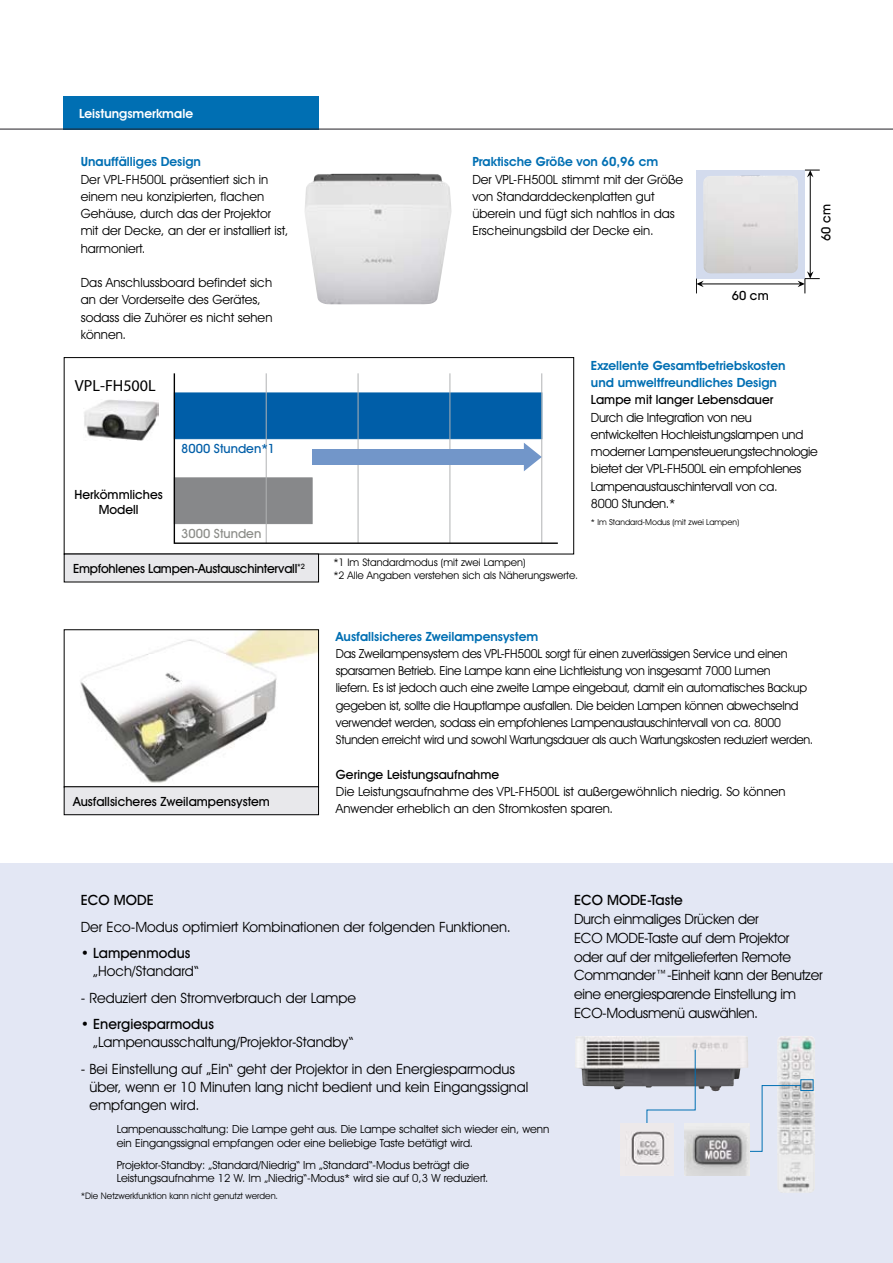
<style>
.page{position:relative;width:893px;height:1263px;background:#fff}
.page>*{position:absolute;margin:0;border:0;box-sizing:border-box;transform-origin:0 0}
.t1{font:600 16.2px "ITC Avant Garde Std";color:#000}
.t2{font:14.25px/18px "Avant Garde IT Cby BT";color:#000}
.t3{font:14.25px/18.8px "Avant Garde IT Cby BT";letter-spacing:-.02em;color:#000}
.t4{font:500 14.25px "Avant Garde IT Cby BT";color:#000}
.t5{font:12.75px/17.2px "Avant Garde IT Cby BT";color:#000}
.t6{font:12.75px/17.2px "Avant Garde IT Cby BT";letter-spacing:-.02em;color:#000}
.t7{font:600 12.75px/17.2px "Avant Garde IT Cby BT";color:#006fb3}
.t8{font:500 12.75px/15.3px "Avant Garde IT Cby BT";color:#000;text-align:center}
.t9{font:500 12.75px "Avant Garde IT Cby BT";letter-spacing:-.02em;color:#000}
.t10{font:600 12.75px "Avant Garde IT Cby BT";color:#fff}
.t11{font:500 12.75px "Avant Garde IT Cby BT";color:#005ea8}
.t12{font:500 12.75px "Avant Garde IT Cby BT";color:#8c8d89}
.t13{font:12.45px/17.2px "Avant Garde IT Cby BT";letter-spacing:-.02em;color:#000}
.t14{font:11.25px/13.5px "Avant Garde IT Cby BT";color:#000}
.t15{font:10.5px/12.6px "Avant Garde IT Cby BT";color:#000}
.t16{font:9px "Avant Garde IT Cby BT";color:#000}
.t17{font:8.25px "Avant Garde IT Cby BT";color:#000}
.s1{font-weight:500}
</style>
<div class="page">
<div style="left:0;top:863px;width:893px;height:400px;background:#e3e7f4"></div>
<div style="left:64px;top:96px;width:255px;height:33px;background:#006fb3"></div>
<svg style="left:173px;top:373px;width:385px;height:171px"></svg>
<div style="left:312px;top:449px;width:217px;height:16px;background:#7296c9"></div>
<svg style="left:524px;top:443px;width:18px;height:28px"></svg>
<img style="left:84px;top:400px;width:74px;height:41px">
<div style="left:64px;top:357px;width:510px;height:197px;border:1px solid #000"></div>
<div style="left:64px;top:554px;width:255px;height:28px;background:#e8e8eb"></div>
<img style="left:576px;top:1036px;width:172px;height:55px">
<img style="left:777px;top:1036px;width:38px;height:157px">
<svg style="left:646px;top:1049px;width:50px;height:74px"></svg>
<div style="left:800px;top:1079px;width:13px;height:12px;border:1px solid #006fb3"></div>
<svg style="left:749px;top:1085px;width:53px;height:67px"></svg>
<img style="left:621px;top:1131px;width:52px;height:45px">
<img style="left:685px;top:1123px;width:64px;height:53px">
<hr style="left:0;top:129px;width:893px;height:1px;background:#221f26">
<img style="left:80px;top:631px;width:237px;height:152px">
<div style="left:64px;top:629px;width:255px;height:158px;border:1px solid #000"></div>
<div style="left:64px;top:787px;width:255px;height:28px;background:#e8e8eb"></div>
<div style="left:64px;top:786px;width:255px;height:29px;border:1px solid #000"></div>
<img style="left:305px;top:174px;width:147px;height:130px">
<div style="left:696px;top:170px;width:109px;height:109px;background:#d3dbed"></div>
<img style="left:703px;top:176px;width:95px;height:97px">
<hr style="left:698px;top:284px;width:103px;height:1px;background:#000">
<svg style="left:696px;top:279px;width:8px;height:14px"></svg>
<hr style="left:810px;top:174px;width:1px;height:103px;background:#000">
<svg style="left:798px;top:271px;width:22px;height:22px"></svg>
<svg style="left:805px;top:170px;width:15px;height:7px"></svg>
<p class="t10" style="left:79px;top:105px;width:115px">Leistungsmerkmale</p>
<p class="t7" style="left:81px;top:153px;width:122px">Unauffälliges Design</p>
<p class="t5" style="left:81px;top:170px;width:209px">Der VPL-FH500L präsentiert sich in einem neu konzipierten, flachen<br>Gehäuse, durch das der Projektor mit der Decke, an der er installiert ist, harmoniert.</p>
<p class="t5" style="left:81px;top:274px;width:193px">Das Anschlussboard befindet sich an der Vorderseite des Gerätes, sodass die Zuhörer es nicht sehen können.</p>
<p class="t1" style="left:75px;top:375px;width:82px">VPL-FH500L</p>
<p class="t8" style="left:74px;top:487px;width:90px">Herkömmliches<br>Modell</p>
<p class="t11" style="left:181px;top:440px;width:95px">8000 Stunden*1</p>
<p class="t12" style="left:181px;top:526px;width:82px">3000 Stunden</p>
<p class="t9" style="left:73px;top:561px;width:233px">Empfohlenes Lampen-Austauschintervall<sup>*2</sup></p>
<p class="t8" style="left:73px;top:793px;width:198px">Ausfallsicheres Zweilampensystem</p>
<p class="t7" style="left:472px;top:153px;width:187px">Praktische Größe von 60,96 cm</p>
<p class="t5" style="left:472px;top:170px;width:212px">Der VPL-FH500L stimmt mit der Größe von Standarddeckenplatten gut überein und fügt sich nahtlos in das Erscheinungsbild der Decke ein.</p>
<p class="t8" style="left:732px;top:288px;width:39px">60 cm</p>
<p class="t8" style="left:818px;top:241px;width:39px;rotate:-90deg">60 cm</p>
<p class="t15" style="left:333px;top:556px;width:246px">*1 Im Standardmodus (mit zwei Lampen)<br>*2 Alle Angaben verstehen sich als Näherungswerte.</p>
<p class="t7" style="left:591px;top:357px;width:196px">Exzellente Gesamtbetriebskosten und umweltfreundliches Design</p>
<p class="t8" style="left:591px;top:392px;width:184px">Lampe mit langer Lebensdauer</p>
<p class="t6" style="left:591px;top:408px;width:228px">Durch die Integration von neu entwickelten Hochleistungslampen und moderner Lampensteuerungstechnologie bietet der VPL-FH500L ein empfohlenes Lampenaustauschintervall von ca.<br>8000 Stunden.*</p>
<p class="t17" style="left:591px;top:517px;width:150px">* Im Standard-Modus (mit zwei Lampen)</p>
<p class="t7" style="left:336px;top:627px;width:204px">Ausfallsicheres Zweilampensystem</p>
<p class="t13" style="left:336px;top:645px;width:479px">Das Zweilampensystem des VPL-FH500L sorgt für einen zuverlässigen Service und einen sparsamen Betrieb. Eine Lampe kann eine Lichtleistung von insgesamt 7000 Lumen<br>liefern. Es ist jedoch auch eine zweite Lampe eingebaut, damit ein automatisches Backup gegeben ist, sollte die Hauptlampe ausfallen. Die beiden Lampen können abwechselnd verwendet werden, sodass ein empfohlenes Lampenaustauschintervall von ca. 8000<br>Stunden erreicht wird und sowohl Wartungsdauer als auch Wartungskosten reduziert werden.</p>
<p class="t8" style="left:336px;top:766px;width:165px">Geringe Leistungsaufnahme</p>
<p class="t5" style="left:336px;top:782px;width:451px">Die Leistungsaufnahme des VPL-FH500L ist außergewöhnlich niedrig. So können<br>Anwender erheblich an den Stromkosten sparen.</p>
<p class="t4" style="left:81px;top:891px;width:74px">ECO MODE</p>
<p class="t2" style="left:81px;top:918px;width:432px">Der Eco-Modus optimiert Kombinationen der folgenden Funktionen.</p>
<p class="t2" style="left:93px;top:944px;width:107px;text-indent:-12px">• <span class="s1">Lampenmodus </span>„Hoch/Standard“</p>
<p class="t2" style="left:81px;top:989px;width:277px">- Reduziert den Stromverbrauch der Lampe</p>
<p class="t2" style="left:93px;top:1015px;width:262px;text-indent:-12px">• <span class="s1">Energiesparmodus </span>„Lampenausschaltung/Projektor-Standby“</p>
<p class="t2" style="left:89px;top:1060px;width:440px;text-indent:-9px">- Bei Einstellung auf „Ein“ geht der Projektor in den Energiesparmodus über, wenn er 10 Minuten lang nicht bedient und kein Eingangssignal empfangen wird.</p>
<p class="t14" style="left:117px;top:1122px;width:434px">Lampenausschaltung: Die Lampe geht aus. Die Lampe schaltet sich wieder ein, wenn ein Eingangssignal empfangen oder eine beliebige Taste betätigt wird.</p>
<p class="t14" style="left:117px;top:1158px;width:373px">Projektor-Standby: „Standard/Niedrig“ Im „Standard“-Modus beträgt die<br>Leistungsaufnahme 12 W. Im „Niedrig“-Modus* wird sie auf 0,3 W reduziert.</p>
<p class="t16" style="left:81px;top:1191px;width:199px">*Die Netzwerkfunktion kann nicht genutzt werden.</p>
<p class="t4" style="left:574px;top:891px;width:110px">ECO MODE-Taste</p>
<p class="t3" style="left:574px;top:909px;width:250px">Durch einmaliges Drücken der<br>ECO MODE-Taste auf dem Projektor<br>oder auf der mitgelieferten Remote Commander™-Einheit kann der Benutzer eine energiesparende Einstellung im ECO-Modusmenü auswählen.</p>
</div>
